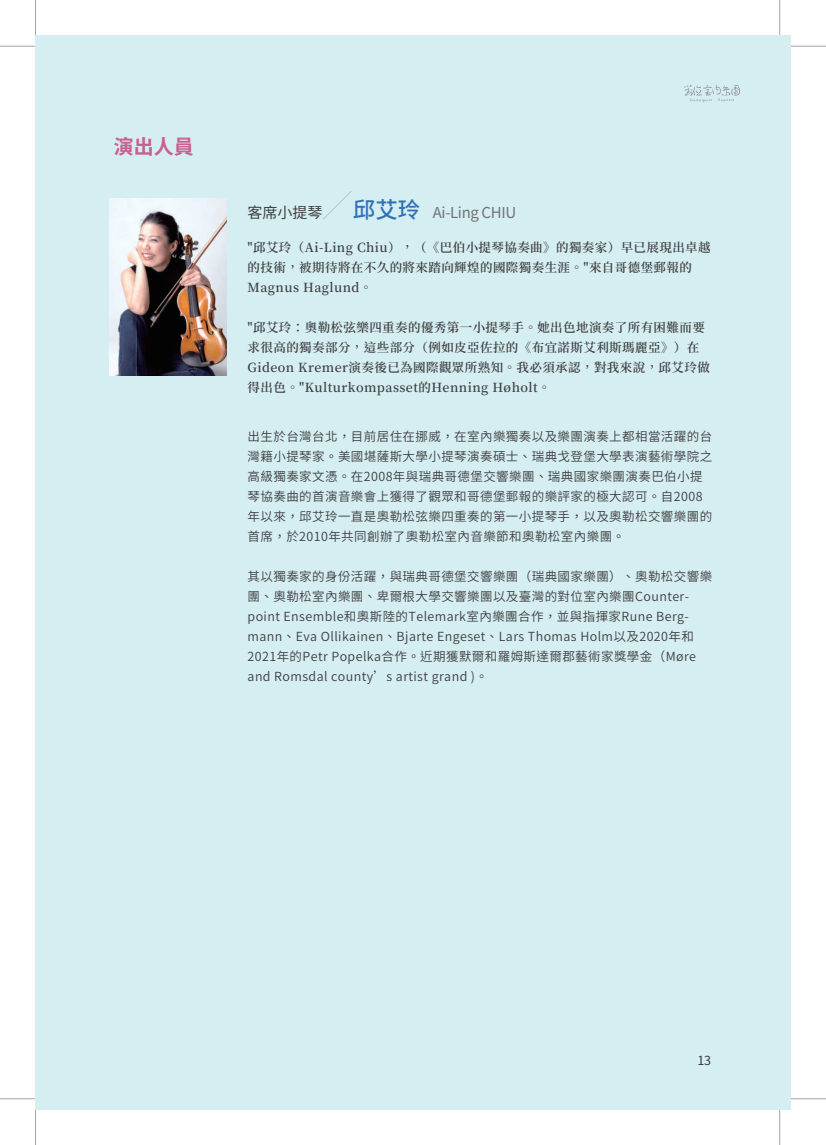
<style>
.page{position:relative;width:826px;height:1145px;background:#fff}
.page>*{position:absolute;margin:0;border:0;box-sizing:border-box;transform-origin:0 0}
.t1{font:700 20px "Noto Sans CJ Ktc";color:#c8618e}
.t2{font:15px "Noto Sans CJ Ktc";letter-spacing:-.025em;color:#727276}
.t3{font:15px "Noto Sans CJ Ktc";color:#3e3e3f}
.t4{font:600 12.5px/20px "Noto Sans CJ Ktc";letter-spacing:.035em;color:#3e3e3f}
.t5{font:600 12.5px/20px "Noto Serif CJ Ktc";letter-spacing:.035em;color:#3e3e3f}
.t6{font:12.5px "Noto Sans CJ Ktc";color:#3d3b3a}
.s1{font-weight:500;font-size:22.5px;color:#3171b8}
</style>
<div class="page">
<hr style="left:779px;top:0;width:1px;height:35px;background:#000">
<hr style="left:35px;top:0;width:1px;height:35px;background:#000">
<hr style="left:790px;top:46px;width:36px;height:1px;background:#000">
<hr style="left:0;top:46px;width:35px;height:1px;background:#000">
<hr style="left:790px;top:1098px;width:36px;height:1px;background:#000">
<hr style="left:0;top:1098px;width:35px;height:1px;background:#000">
<hr style="left:779px;top:1109px;width:1px;height:35px;background:#000">
<hr style="left:35px;top:1109px;width:1px;height:35px;background:#000">
<div style="left:35px;top:35px;width:755px;height:1074px;background:#d5eef1"></div>
<svg style="left:323px;top:191px;width:28px;height:28px"></svg>
<img style="left:110px;top:199px;width:117px;height:177px">
<svg style="left:684px;top:85px;width:56px;height:18px"></svg>
<h1 class="t1" style="left:114px;top:135px;width:82px">演出人員</h1>
<p class="t3" style="left:247px;top:204px;width:76px">客席小提琴</p>
<p class="t2" style="left:353px;top:204px;width:165px"><span class="s1">邱艾玲</span> Ai-Ling CHIU</p>
<p class="t5" style="left:247px;top:237px;width:464px">"邱艾玲（Ai-Ling Chiu），（《巴伯小提琴協奏曲》的獨奏家）早已展現出卓越的技術，被期待將在不久的將來踏向輝煌的國際獨奏生涯。"來自哥德堡郵報的<br>Magnus Haglund。</p>
<p class="t5" style="left:247px;top:317px;width:464px">"邱艾玲：奧勒松弦樂四重奏的優秀第一小提琴手。她出色地演奏了所有困難而要求很高的獨奏部分，這些部分（例如皮亞佐拉的《布宜諾斯艾利斯瑪麗亞》）在Gideon Kremer演奏後已為國際觀眾所熟知。我必須承認，對我來說，邱艾玲做得出色。"Kulturkompasset的Henning Høholt。</p>
<p class="t4" style="left:247px;top:426px;width:466px">出生於台灣台北，目前居住在挪威，在室內樂獨奏以及樂團演奏上都相當活躍的台灣籍小提琴家。美國堪薩斯大學小提琴演奏碩士、瑞典戈登堡大學表演藝術學院之高級獨奏家文憑。在2008年與瑞典哥德堡交響樂團、瑞典國家樂團演奏巴伯小提琴協奏曲的首演音樂會上獲得了觀眾和哥德堡郵報的樂評家的極大認可。自2008年以來，邱艾玲一直是奧勒松弦樂四重奏的第一小提琴手，以及奧勒松交響樂團的首席，於2010年共同創辦了奧勒松室內音樂節和奧勒松室內樂團。</p>
<p class="t4" style="left:247px;top:566px;width:466px">其以獨奏家的身份活躍，與瑞典哥德堡交響樂團（瑞典國家樂團）、奧勒松交響樂團、奧勒松室內樂團、卑爾根大學交響樂團以及臺灣的對位室內樂團Counter&shy;point Ensemble和奧斯陸的Telemark室內樂團合作，並與指揮家Rune Berg&shy;mann、Eva Ollikainen、Bjarte Engeset、Lars Thomas Holm以及2020年和2021年的Petr Popelka合作。近期獲默爾和羅姆斯達爾郡藝術家獎學金（Møre and Romsdal county’s artist grand )。</p>
<p class="t6" style="left:697px;top:1053px;width:15px">13</p>
</div>
